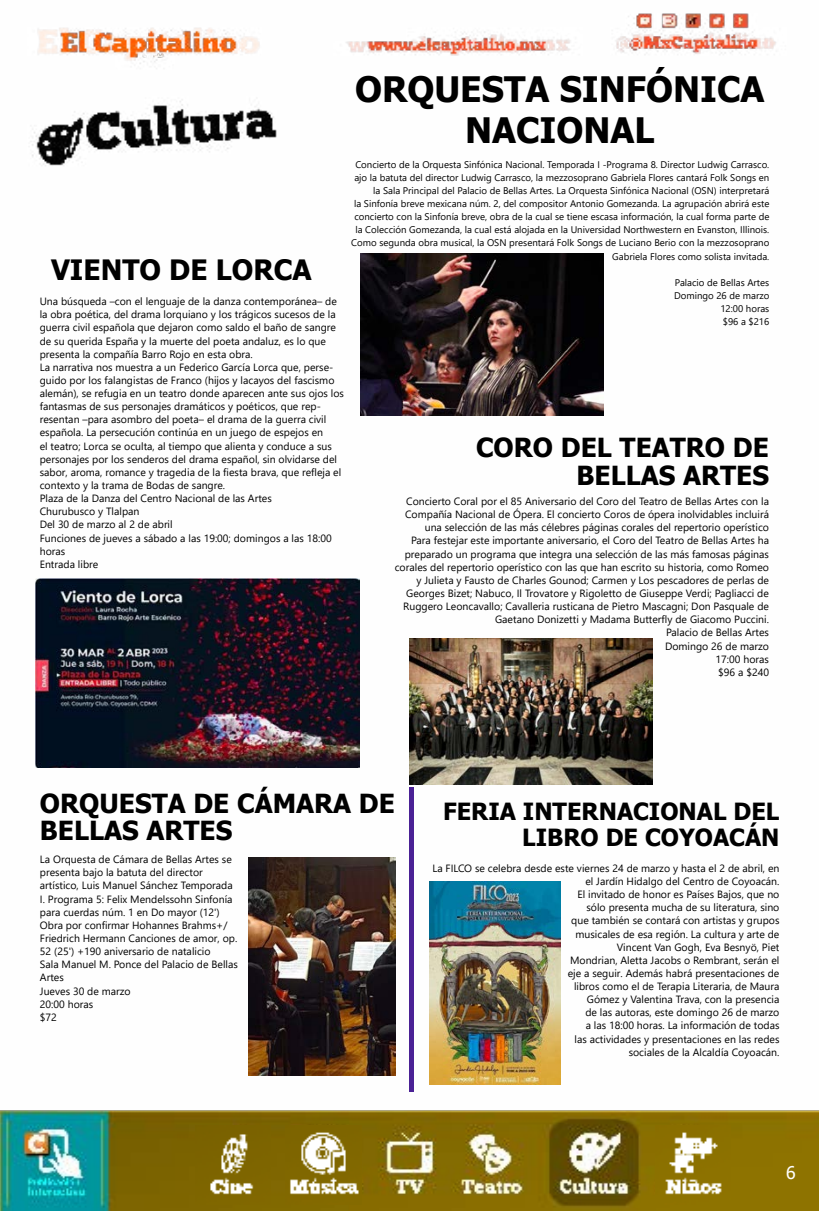
<style>
.page{position:relative;width:819px;height:1211px;background:#fff}
.page>*{position:absolute;margin:0;border:0;box-sizing:border-box;transform-origin:0 0}
.t1{font:700 35px/41.1px "Tahoma";color:#000;text-align:center}
.t2{font:700 28px "Tahoma";color:#000}
.t3{font:700 26.25px/26.2px "Tahoma";color:#000}
.t4{font:700 23.62px/26.2px "Tahoma";color:#000;text-align:right}
.t5{font:17.5px "Tahoma";color:#fff}
.t6{font:10.5px/13.1px "Segoe UI";color:#000}
.t7{font:9.62px/13.1px "Segoe UI";color:#000;text-align:right}
</style>
<div class="page">
<img style="left:0;top:13px;width:819px;height:1197px">
<img style="left:655px;top:1125px;width:75px;height:79px">
<img style="left:285px;top:1125px;width:76px;height:79px">
<img style="left:195px;top:1125px;width:76px;height:79px">
<img style="left:360px;top:254px;width:243px;height:162px">
<img style="left:35px;top:578px;width:324px;height:189px">
<img style="left:409px;top:638px;width:243px;height:146px">
<img style="left:248px;top:857px;width:148px;height:218px">
<img style="left:429px;top:881px;width:131px;height:203px">
<hr style="left:409px;top:787px;width:4px;height:304px;background:#4a2195">
<h2 class="t2" style="left:51px;top:250px;width:262px">VIENTO DE LORCA</h2>
<p class="t6" style="left:40px;top:294px;width:306px">Una búsqueda –con el lenguaje de la danza contemporánea– de la obra poética, del drama lorquiano y los trágicos sucesos de la guerra civil española que dejaron como saldo el baño de sangre de su querida España y la muerte del poeta andaluz, es lo que presenta la compañía Barro Rojo en esta obra.<br>La narrativa nos muestra a un Federico García Lorca que, perse&shy;guido por los falangistas de Franco (hijos y lacayos del fascismo alemán), se refugia en un teatro donde aparecen ante sus ojos los fantasmas de sus personajes dramáticos y poéticos, que rep&shy;resentan –para asombro del poeta– el drama de la guerra civil española. La persecución continúa en un juego de espejos en<br>el teatro; Lorca se oculta, al tiempo que alienta y conduce a sus personajes por los senderos del drama español, sin olvidarse del sabor, aroma, romance y tragedia de la fiesta brava, que refleja el contexto y la trama de Bodas de sangre.<br>Plaza de la Danza del Centro Nacional de las Artes<br>Churubusco y Tlalpan<br>Del 30 de marzo al 2 de abril<br>Funciones de jueves a sábado a las 19:00; domingos a las 18:00 horas<br>Entrada libre</p>
<h1 class="t1" style="left:355px;top:70px;width:411px">ORQUESTA SINFÓNICA<br>NACIONAL</h1>
<p class="t7" style="left:351px;top:157px;width:419px">Concierto de la Orquesta Sinfónica Nacional. Temporada I -Programa 8. Director Ludwig Carrasco. ajo la batuta del director Ludwig Carrasco, la mezzosoprano Gabriela Flores cantará Folk Songs en la Sala Principal del Palacio de Bellas Artes. La Orquesta Sinfónica Nacional (OSN) interpretará<br>la Sinfonía breve mexicana núm. 2, del compositor Antonio Gomezanda. La agrupación abrirá este concierto con la Sinfonía breve, obra de la cual se tiene escasa información, la cual forma parte de la Colección Gomezanda, la cual está alojada en la Universidad Northwestern en Evanston, Illinois.<br>Como segunda obra musical, la OSN presentará Folk Songs de Luciano Berio con la mezzosoprano Gabriela Flores como solista invitada.</p>
<p class="t7" style="left:674px;top:275px;width:97px">Palacio de Bellas Artes<br>Domingo 26 de marzo<br>12:00 horas<br>$96 a $216</p>
<h3 class="t3" style="left:476px;top:434px;width:294px;line-height:28px;text-align:right">CORO DEL TEATRO DE<br>BELLAS ARTES</h3>
<p class="t6" style="left:395px;top:494px;width:376px;text-align:right">Concierto Coral por el 85 Aniversario del Coro del Teatro de Bellas Artes con la Compañía Nacional de Ópera. El concierto Coros de ópera inolvidables incluirá una selección de las más célebres páginas corales del repertorio operístico<br>Para festejar este importante aniversario, el Coro del Teatro de Bellas Artes ha preparado un programa que integra una selección de las más famosas páginas corales del repertorio operístico con las que han escrito su historia, como Romeo y Julieta y Fausto de Charles Gounod; Carmen y Los pescadores de perlas de Georges Bizet; Nabuco, Il Trovatore y Rigoletto de Giuseppe Verdi; Pagliacci de Ruggero Leoncavallo; Cavalleria rusticana de Pietro Mascagni; Don Pasquale de Gaetano Donizetti y Madama Butterfly de Giacomo Puccini.<br>Palacio de Bellas Artes<br>Domingo 26 de marzo<br>17:00 horas<br>$96 a $240</p>
<h3 class="t3" style="left:40px;top:791px;width:356px">ORQUESTA DE CÁMARA DE<br>BELLAS ARTES</h3>
<h3 class="t4" style="left:443px;top:799px;width:338px">FERIA INTERNACIONAL DEL<br>LIBRO DE COYOACÁN</h3>
<p class="t6" style="left:40px;top:852px;width:199px">La Orquesta de Cámara de Bellas Artes se presenta bajo la batuta del director artístico, Luis Manuel Sánchez Temporada<br>I. Programa 5: Felix Mendelssohn Sinfonía para cuerdas núm. 1 en Do mayor (12')<br>Obra por confirmar Hohannes Brahms+/<br>Friedrich Hermann Canciones de amor, op.<br>52 (25') +190 aniversario de natalicio<br>Sala Manuel M. Ponce del Palacio de Bellas<br>Artes<br>Jueves 30 de marzo<br>20:00 horas<br>$72</p>
<p class="t6" style="left:432px;top:860px;width:348px;text-align:right">La FILCO se celebra desde este viernes 24 de marzo y hasta el 2 de abril, en el Jardín Hidalgo del Centro de Coyoacán.<br>El invitado de honor es Países Bajos, que no<br>sólo presenta mucha de su literatura, sino<br>que también se contará con artistas y grupos<br>musicales de esa región. La cultura y arte de<br>Vincent Van Gogh, Eva Besnyö, Piet<br>Mondrian, Aletta Jacobs o Rembrant, serán el<br>eje a seguir. Además habrá presentaciones de<br>libros como el de Terapia Literaria, de Maura<br>Gómez y Valentina Trava, con la presencia<br>de las autoras, este domingo 26 de marzo<br>a las 18:00 horas. La información de todas<br>las actividades y presentaciones en las redes<br>sociales de la Alcaldía Coyoacán.</p>
<h3 class="t5" style="left:786px;top:1160px;width:11px">6</h3>
</div>
